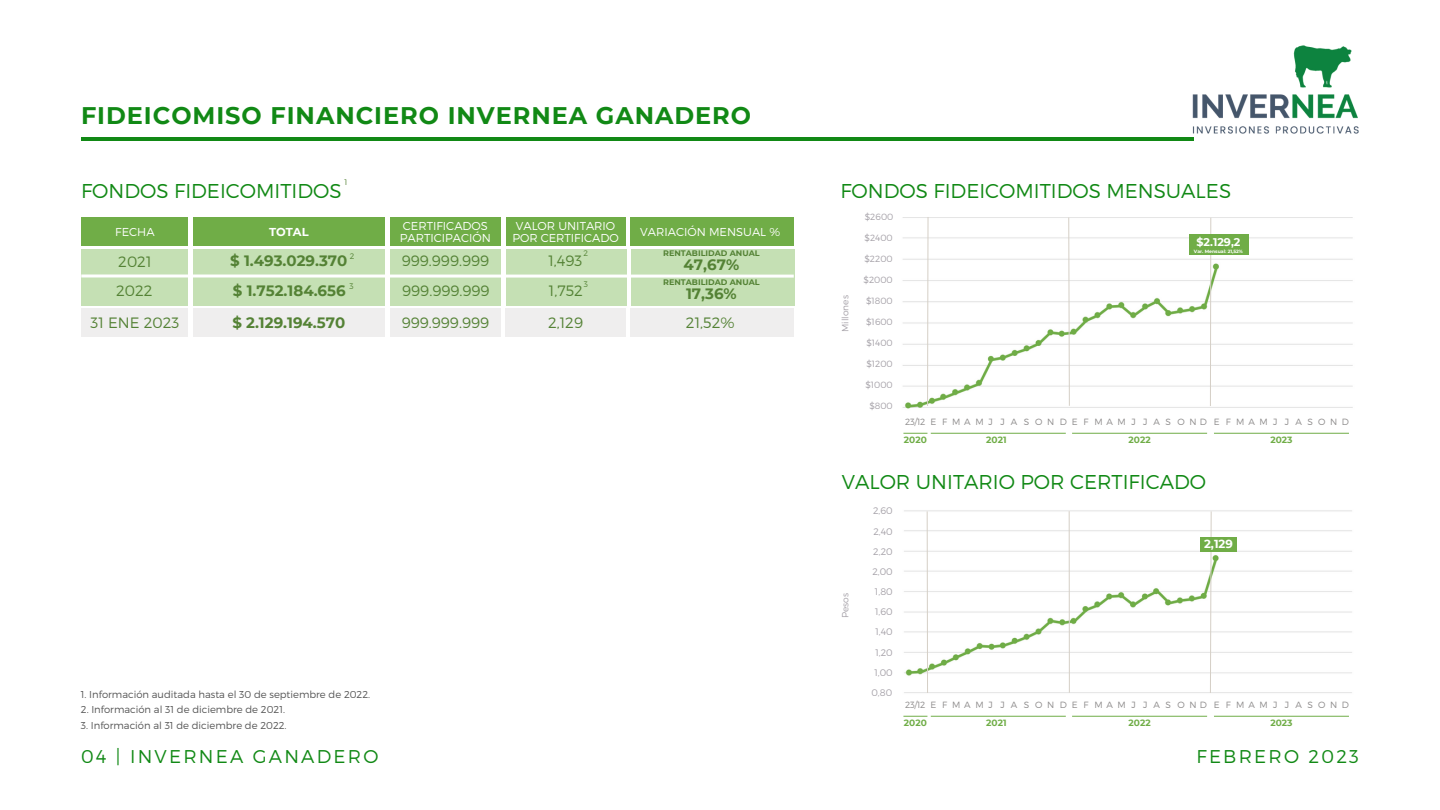
<style>
.page{position:relative;width:1440px;height:810px;background:#fff}
.page>*{position:absolute;margin:0;border:0;box-sizing:border-box;transform-origin:0 0}
.t1{font:700 24px "Montserrat";letter-spacing:.04em;color:#118915}
.t2{font:300 20px "Montserrat";color:#118915}
.t3{font:300 18.5px "Montserrat";letter-spacing:.12em;color:#118915}
.t4{font:300 15px/29.2px "Montserrat";color:#548235}
.t5{font:700 15px "Montserrat";color:#548235}
.t6{font:700 11.7px "Montserrat";color:#fff}
.t7{font:300 11.5px/12.4px "Montserrat";color:#fff}
.t8{font:700 11.5px "Montserrat";color:#fff}
.t9{font:700 11.1px "Montserrat";color:#fff}
.t10{font:300 10px "Montserrat";color:#545454}
.t11{font:300 9.5px/20.2px "Montserrat";color:#a5a1a8;text-align:justify}
.t12{font:300 9px "Montserrat";color:#a5a1a8}
.t13{font:300 9px "Montserrat";letter-spacing:.55em;color:#8d8b8b}
.t14{font:700 9px "Montserrat";color:#70ad47}
.t15{font:300 9px "Montserrat";letter-spacing:.62em;color:#8d8b8b}
.t16{font:700 8px "Montserrat";color:#548235}
.t17{font:300 8px "Montserrat";color:#548235}
.t18{font:700 4.6px "Montserrat";color:#fff}
</style>
<div class="page">
<hr style="left:81px;top:137px;width:1112px;height:4px;background:#118915">
<div style="left:81px;top:218px;width:107px;height:28px;background:#70ad47"></div>
<div style="left:81px;top:308px;width:107px;height:29px;background:#efeeee"></div>
<div style="left:631px;top:218px;width:163px;height:28px;background:#70ad47"></div>
<div style="left:631px;top:249px;width:163px;height:56px;background:#c5e0b4"></div>
<div style="left:631px;top:308px;width:163px;height:29px;background:#efeeee"></div>
<div style="left:193px;top:218px;width:192px;height:28px;background:#70ad47"></div>
<div style="left:193px;top:249px;width:192px;height:56px;background:#c5e0b4"></div>
<div style="left:193px;top:308px;width:192px;height:29px;background:#efeeee"></div>
<div style="left:390px;top:218px;width:111px;height:28px;background:#70ad47"></div>
<div style="left:390px;top:249px;width:111px;height:56px;background:#c5e0b4"></div>
<div style="left:390px;top:308px;width:111px;height:29px;background:#efeeee"></div>
<div style="left:506px;top:218px;width:120px;height:28px;background:#70ad47"></div>
<div style="left:506px;top:249px;width:120px;height:57px;background:#c5e0b4"></div>
<div style="left:505px;top:308px;width:121px;height:29px;background:#efeeee"></div>
<img style="left:902px;top:217px;width:451px;height:192px">
<img style="left:904px;top:510px;width:448px;height:183px">
<img style="left:1192px;top:45px;width:167px;height:96px">
<div style="left:81px;top:249px;width:107px;height:56px;background:#c5e0b4"></div>
<svg style="left:81px;top:274px;width:713px;height:4px;background:#f0f7ec"></svg>
<svg style="left:1068px;top:217px;width:2px;height:190px"></svg>
<svg style="left:1210px;top:217px;width:2px;height:190px"></svg>
<svg style="left:927px;top:217px;width:2px;height:190px"></svg>
<div style="left:1189px;top:235px;width:59px;height:20px;background:#70ad47"></div>
<hr style="left:931px;top:433px;width:135px;height:1px;background:#70ad47">
<hr style="left:1214px;top:433px;width:135px;height:1px;background:#70ad47">
<svg style="left:903px;top:433px;width:24px;height:1px"></svg>
<hr style="left:1072px;top:433px;width:135px;height:1px;background:#70ad47">
<hr style="left:931px;top:716px;width:135px;height:1px;background:#70ad47">
<hr style="left:1214px;top:716px;width:135px;height:1px;background:#70ad47">
<svg style="left:903px;top:716px;width:24px;height:1px"></svg>
<hr style="left:1072px;top:716px;width:135px;height:1px;background:#70ad47">
<hr style="left:1069px;top:511px;width:1px;height:182px;background:#d5cfc6">
<svg style="left:1210px;top:511px;width:2px;height:182px"></svg>
<div style="left:1200px;top:537px;width:37px;height:14px;background:#70ad47"></div>
<svg style="left:926px;top:511px;width:2px;height:182px"></svg>
<h1 class="t1" style="left:81px;top:100px;width:672px">FIDEICOMISO FINANCIERO INVERNEA GANADERO</h1>
<p class="t17" style="left:344px;top:177px;width:4px">1</p>
<h2 class="t2" style="left:81px;top:178px;width:262px">FONDOS FIDEICOMITIDOS</h2>
<h2 class="t2" style="left:840px;top:178px;width:392px">FONDOS FIDEICOMITIDOS MENSUALES</h2>
<p class="t12" style="left:865px;top:211px;width:30px">$2600</p>
<p class="t12" style="left:864px;top:253px;width:30px">$2200</p>
<p class="t7" style="left:400px;top:219px;width:93px">CERTIFICADOS<br>PARTICIPACIÓN</p>
<p class="t7" style="left:512px;top:219px;width:108px;text-align:center">VALOR UNITARIO<br>POR CERTIFICADO</p>
<p class="t7" style="left:640px;top:225px;width:141px">VARIACIÓN MENSUAL %</p>
<p class="t7" style="left:115px;top:225px;width:41px">FECHA</p>
<p class="t8" style="left:269px;top:225px;width:41px">TOTAL</p>
<p class="t12" style="left:865px;top:232px;width:30px">$2400</p>
<p class="t16" style="left:663px;top:248px;width:98px">RENTABILIDAD ANUAL</p>
<h3 class="t5" style="left:684px;top:256px;width:57px">47,67%</h3>
<p class="t17" style="left:583px;top:248px;width:6px">2</p>
<p class="t17" style="left:350px;top:251px;width:6px">2</p>
<h3 class="t5" style="left:230px;top:252px;width:119px">$ 1.493.029.370</h3>
<h3 class="t4" style="left:402px;top:246px;width:89px">999.999.999</h3>
<h3 class="t4" style="left:548px;top:246px;width:36px">1,493</h3>
<h3 class="t4" style="left:116px;top:246px;width:38px">2021<br>2022</h3>
<p class="t16" style="left:663px;top:277px;width:98px">RENTABILIDAD ANUAL</p>
<p class="t12" style="left:864px;top:274px;width:31px">$2000</p>
<h3 class="t5" style="left:686px;top:285px;width:52px">17,36%</h3>
<p class="t17" style="left:349px;top:280px;width:6px">3</p>
<p class="t17" style="left:584px;top:279px;width:6px">3</p>
<h3 class="t5" style="left:233px;top:281px;width:114px">$ 1.752.184.656</h3>
<h3 class="t4" style="left:402px;top:276px;width:89px">999.999.999</h3>
<h3 class="t4" style="left:549px;top:276px;width:36px">1,752</h3>
<p class="t12" style="left:839px;top:332px;width:38px;rotate:-90deg">Millones</p>
<p class="t12" style="left:866px;top:295px;width:28px">$1800</p>
<p class="t12" style="left:866px;top:337px;width:28px">$1400</p>
<h3 class="t5" style="left:232px;top:314px;width:114px">$ 2.129.194.570</h3>
<h3 class="t4" style="left:402px;top:308px;width:89px">999.999.999</h3>
<h3 class="t4" style="left:548px;top:308px;width:37px">2,129</h3>
<h3 class="t4" style="left:686px;top:308px;width:50px">21,52%</h3>
<p class="t12" style="left:866px;top:316px;width:28px">$1600</p>
<h3 class="t4" style="left:91px;top:308px;width:90px">31 ENE 2023</h3>
<p class="t12" style="left:866px;top:358px;width:28px">$1200</p>
<p class="t12" style="left:865px;top:379px;width:29px">$1000</p>
<p class="t12" style="left:869px;top:400px;width:25px">$800</p>
<p class="t9" style="left:1196px;top:236px;width:46px">$2.129,2</p>
<p class="t18" style="left:1194px;top:248px;width:50px">Var. Mensual: 21,52%</p>
<p class="t13" style="left:905px;top:416px;width:22px">23/12</p>
<p class="t15" style="left:1072px;top:416px;width:137px">EFMAMJ JASOND</p>
<p class="t14" style="left:1129px;top:434px;width:24px">2022</p>
<p class="t13" style="left:930px;top:416px;width:138px">EFMAMJ JA SOND</p>
<p class="t14" style="left:904px;top:434px;width:24px">2020</p>
<p class="t14" style="left:986px;top:434px;width:22px">2021</p>
<p class="t13" style="left:1214px;top:416px;width:136px">E FMAMJ J ASOND</p>
<p class="t14" style="left:1270px;top:434px;width:24px">2023</p>
<h2 class="t2" style="left:842px;top:469px;width:366px">VALOR UNITARIO POR CERTIFICADO</h2>
<p class="t11" style="left:873px;top:500px;width:21px">2,60</p>
<p class="t10" style="left:81px;top:688px;width:291px">1. Información auditada hasta el 30 de septiembre de 2022.</p>
<p class="t10" style="left:81px;top:703px;width:206px">2. Información al 31 de diciembre de 2021.</p>
<p class="t10" style="left:81px;top:719px;width:207px">3. Información al 31 de diciembre de 2022.</p>
<h3 class="t3" style="left:81px;top:744px;width:299px">04 | INVERNEA GANADERO</h3>
<p class="t12" style="left:839px;top:618px;width:27px;rotate:-90deg">Pesos</p>
<p class="t11" style="left:873px;top:521px;width:21px">2,40</p>
<p class="t11" style="left:873px;top:541px;width:21px">2,20</p>
<p class="t11" style="left:872px;top:561px;width:22px">2,00<br>1,80</p>
<p class="t11" style="left:875px;top:601px;width:19px">1,60</p>
<p class="t11" style="left:874px;top:622px;width:20px">1,40<br>1,20<br>1,00</p>
<p class="t11" style="left:871px;top:682px;width:22px">0,80</p>
<p class="t6" style="left:1204px;top:537px;width:30px">2,129</p>
<p class="t13" style="left:905px;top:699px;width:22px">23/12</p>
<p class="t15" style="left:1072px;top:699px;width:137px">EFMAMJ JASOND</p>
<p class="t14" style="left:1129px;top:717px;width:24px">2022</p>
<p class="t13" style="left:930px;top:699px;width:138px">EFMAMJ JA SOND</p>
<p class="t14" style="left:904px;top:717px;width:24px">2020</p>
<p class="t14" style="left:986px;top:717px;width:22px">2021</p>
<p class="t13" style="left:1214px;top:699px;width:136px">E FMAMJ J ASOND</p>
<p class="t14" style="left:1270px;top:717px;width:24px">2023</p>
<h3 class="t3" style="left:1196px;top:744px;width:164px">FEBRERO 2023</h3>
</div>
